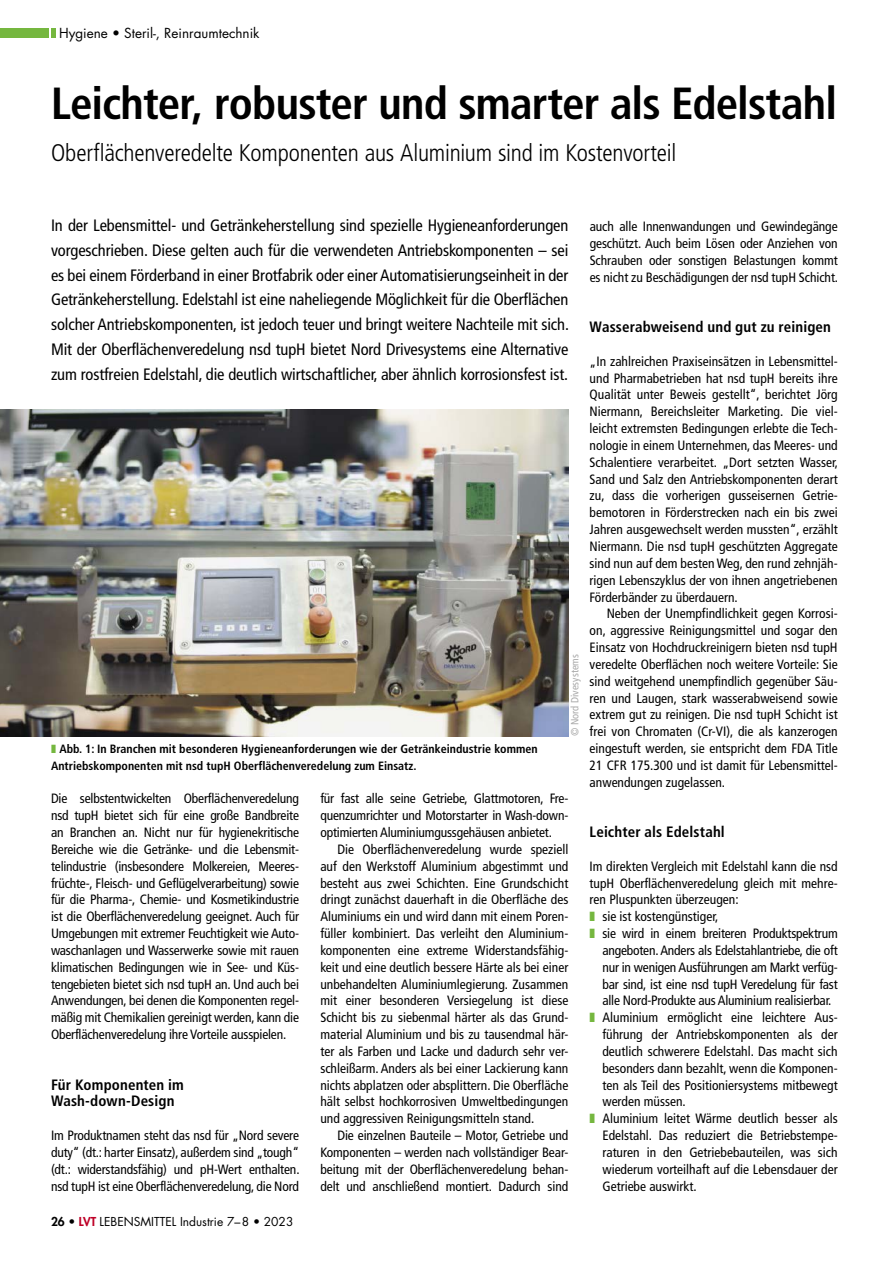
<style>
.page{position:relative;width:893px;height:1263px;background:#fff}
.page>*{position:absolute;margin:0;border:0;box-sizing:border-box;transform-origin:0 0}
.t1{font:700 condensed 45px "Frutiger LT Std";letter-spacing:-.02em;color:#000}
.t2{font:300 condensed 24px "Frutiger LT Std";letter-spacing:-.01em;color:#000}
.t3{font:condensed 16.5px/24.8px "Frutiger LT Std";letter-spacing:-.005em;color:#000;text-align:justify}
.t4{font:700 condensed 15px/16.8px "Frutiger LT Std";letter-spacing:.01em;color:#000}
.t5{font:condensed 13.5px/16.8px "Frutiger LT Std";color:#000;text-align:justify}
.t6{font:13.5px "Futura Std";color:#000}
.t7{font:700 condensed 12px/16.8px "Frutiger LT Std";color:#000}
.t8{font:12px "Futura Std";color:#000}
.t9{font:condensed 10.5px "Frutiger LT Std";color:#aaa}
.s1{color:#75b73f}
.s2{font-weight:800}
.s3{font-weight:800;color:#be0027}
</style>
<div class="page">
<img style="left:0;top:409px;width:568px;height:327px">
<hr style="left:51px;top:28px;width:4px;height:10px;background:#75b73f">
<div style="left:0;top:28px;width:48px;height:10px;background:#75b73f"></div>
<p class="t6" style="left:59px;top:24px;width:202px">Hygiene • Steril-, Reinraumtechnik</p>
<h1 class="t1" style="left:51px;top:76px;width:787px">Leichter, robuster und smarter als Edelstahl</h1>
<h2 class="t2" style="left:51px;top:139px;width:627px">Oberflächenveredelte Komponenten aus Aluminium sind im Kostenvorteil</h2>
<p class="t3" style="left:51px;top:213px;width:519px">In der Lebensmittel- und Getränkeherstellung sind spezielle Hygieneanforderungen vorgeschrieben. Diese gelten auch für die verwendeten Antriebskomponenten – sei es bei einem Förderband in einer Brotfabrik oder einer Automatisierungseinheit in der Getränkeherstellung. Edelstahl ist eine naheliegende Möglichkeit für die Oberflächen solcher Antriebskomponenten, ist jedoch teuer und bringt weitere Nachteile mit sich.<br>Mit der Oberflächenveredelung nsd tupH bietet Nord Drivesystems eine Alternative zum rostfreien Edelstahl, die deutlich wirtschaftlicher, aber ähnlich korrosionsfest ist.</p>
<p class="t7" style="left:51px;top:740px;width:488px"><span class="s1">❚</span> Abb. 1: In Branchen mit besonderen Hygieneanforderungen wie der Getränkeindustrie kommen<br>Antriebskomponenten mit nsd tupH Oberflächenveredelung zum Einsatz.</p>
<p class="t9" style="left:569px;top:736px;width:83px;rotate:-90deg">© Nord Divesystems</p>
<p class="t5" style="left:51px;top:790px;width:250px">Die selbstentwickelten Oberflächenveredelung nsd tupH bietet sich für eine große Bandbreite an Branchen an. Nicht nur für hygienekritische Bereiche wie die Getränke- und die Lebensmit&shy;telindustrie (insbesondere Molkereien, Meeres&shy;früchte-, Fleisch- und Geflügelverarbeitung) sowie für die Pharma-, Chemie- und Kosmetikindustrie ist die Oberflächenveredelung geeignet. Auch für Umgebungen mit extremer Feuchtigkeit wie Auto&shy;waschanlagen und Wasserwerke sowie mit rauen klimatischen Bedingungen wie in See- und Küs&shy;tengebieten bietet sich nsd tupH an. Und auch bei Anwendungen, bei denen die Komponenten regel&shy;mäßig mit Chemikalien gereinigt werden, kann die Oberflächenveredelung ihre Vorteile ausspielen.</p>
<p class="t4" style="left:51px;top:1076px;width:134px">Für Komponenten im<br>Wash-down-Design</p>
<p class="t5" style="left:51px;top:1127px;width:250px">Im Produktnamen steht das nsd für „Nord severe duty“ (dt.: harter Einsatz), außerdem sind „tough“ (dt.: widerstandsfähig) und pH-Wert enthalten. nsd tupH ist eine Oberflächenveredelung, die Nord</p>
<p class="t5" style="left:320px;top:790px;width:250px">für fast alle seine Getriebe, Glattmotoren, Fre&shy;quenzumrichter und Motorstarter in Wash-down&shy;optimierten Aluminiumgussgehäusen anbietet.</p>
<p class="t5" style="left:320px;top:841px;width:250px;text-indent:17px">Die Oberflächenveredelung wurde speziell auf den Werkstoff Aluminium abgestimmt und besteht aus zwei Schichten. Eine Grundschicht dringt zunächst dauerhaft in die Oberfläche des Aluminiums ein und wird dann mit einem Poren&shy;füller kombiniert. Das verleiht den Aluminium&shy;komponenten eine extreme Widerstandsfähig&shy;keit und eine deutlich bessere Härte als bei einer unbehandelten Aluminiumlegierung. Zusammen mit einer besonderen Versiegelung ist diese Schicht bis zu siebenmal härter als das Grund&shy;material Aluminium und bis zu tausendmal här&shy;ter als Farben und Lacke und dadurch sehr ver&shy;schleißarm. Anders als bei einer Lackierung kann nichts abplatzen oder absplittern. Die Oberfläche hält selbst hochkorrosiven Umweltbedingungen und aggressiven Reinigungsmitteln stand.</p>
<p class="t5" style="left:320px;top:1127px;width:250px;text-indent:17px">Die einzelnen Bauteile – Motor, Getriebe und Komponenten – werden nach vollständiger Bear&shy;beitung mit der Oberflächenveredelung behan&shy;delt und anschließend montiert. Dadurch sind</p>
<p class="t5" style="left:590px;top:218px;width:250px">auch alle Innenwandungen und Gewindegänge geschützt. Auch beim Lösen oder Anziehen von Schrauben oder sonstigen Belastungen kommt es nicht zu Beschädigungen der nsd tupH Schicht.</p>
<p class="t4" style="left:590px;top:319px;width:243px">Wasserabweisend und gut zu reinigen</p>
<p class="t5" style="left:590px;top:353px;width:250px">„In zahlreichen Praxiseinsätzen in Lebensmittel&shy;und Pharmabetrieben hat nsd tupH bereits ihre Qualität unter Beweis gestellt“, berichtet Jörg Niermann, Bereichsleiter Marketing. Die viel&shy;leicht extremsten Bedingungen erlebte die Tech&shy;nologie in einem Unternehmen, das Meeres- und Schalentiere verarbeitet. „Dort setzten Wasser, Sand und Salz den Antriebskomponenten derart zu, dass die vorherigen gusseisernen Getrie&shy;bemotoren in Förderstrecken nach ein bis zwei Jahren ausgewechselt werden mussten“, erzählt Niermann. Die nsd tupH geschützten Aggregate sind nun auf dem besten Weg, den rund zehnjäh&shy;rigen Lebenszyklus der von ihnen angetriebenen Förderbänder zu überdauern.</p>
<p class="t5" style="left:590px;top:605px;width:250px;text-indent:17px">Neben der Unempfindlichkeit gegen Korrosi&shy;on, aggressive Reinigungsmittel und sogar den Einsatz von Hochdruckreinigern bieten nsd tupH veredelte Oberflächen noch weitere Vorteile: Sie sind weitgehend unempfindlich gegenüber Säu&shy;ren und Laugen, stark wasserabweisend sowie extrem gut zu reinigen. Die nsd tupH Schicht ist frei von Chromaten (Cr-VI), die als kanzerogen eingestuft werden, sie entspricht dem FDA Title 21 CFR 175.300 und ist damit für Lebensmittel&shy;anwendungen zugelassen.</p>
<p class="t4" style="left:590px;top:823px;width:137px">Leichter als Edelstahl</p>
<p class="t5" style="left:590px;top:858px;width:250px">Im direkten Vergleich mit Edelstahl kann die nsd</p>
<p class="t5" style="left:590px;top:874px;width:250px">tupH Oberflächenveredelung gleich mit mehre-</p>
<p class="t5" style="left:590px;top:891px;width:150px">ren Pluspunkten überzeugen:</p>
<p class="t5" style="left:590px;top:908px;width:130px"><span class="s1">❚</span> sie ist kostengünstiger,</p>
<p class="t5" style="left:590px;top:925px;width:250px"><span class="s1">❚</span> sie wird in einem breiteren Produktspektrum</p>
<p class="t5" style="left:602px;top:942px;width:237px">angeboten. Anders als Edelstahlantriebe, die oft</p>
<p class="t5" style="left:602px;top:959px;width:237px">nur in wenigen Ausführungen am Markt verfüg-</p>
<p class="t5" style="left:602px;top:975px;width:237px">bar sind, ist eine nsd tupH Veredelung für fast</p>
<p class="t5" style="left:602px;top:992px;width:231px">alle Nord-Produkte aus Aluminium realisierbar.</p>
<p class="t5" style="left:590px;top:1009px;width:250px"><span class="s1">❚</span> Aluminium ermöglicht eine leichtere Aus-</p>
<p class="t5" style="left:602px;top:1026px;width:237px">führung der Antriebskomponenten als der</p>
<p class="t5" style="left:602px;top:1043px;width:237px">deutlich schwerere Edelstahl. Das macht sich</p>
<p class="t5" style="left:602px;top:1060px;width:237px">besonders dann bezahlt, wenn die Komponen-</p>
<p class="t5" style="left:602px;top:1076px;width:237px">ten als Teil des Positioniersystems mitbewegt</p>
<p class="t5" style="left:602px;top:1093px;width:85px">werden müssen.</p>
<p class="t5" style="left:590px;top:1110px;width:250px"><span class="s1">❚</span> Aluminium leitet Wärme deutlich besser als</p>
<p class="t5" style="left:602px;top:1127px;width:237px">Edelstahl. Das reduziert die Betriebstempe-</p>
<p class="t5" style="left:602px;top:1144px;width:237px">raturen in den Getriebebauteilen, was sich</p>
<p class="t5" style="left:602px;top:1161px;width:237px">wiederum vorteilhaft auf die Lebensdauer der</p>
<p class="t5" style="left:602px;top:1177px;width:96px">Getriebe auswirkt.</p>
<p class="t8" style="left:51px;top:1214px;width:244px"><span class="s2">26 •</span> <span class="s3">LVT</span> LEBENSMITTEL Industrie 7–8 • 2023</p>
</div>
